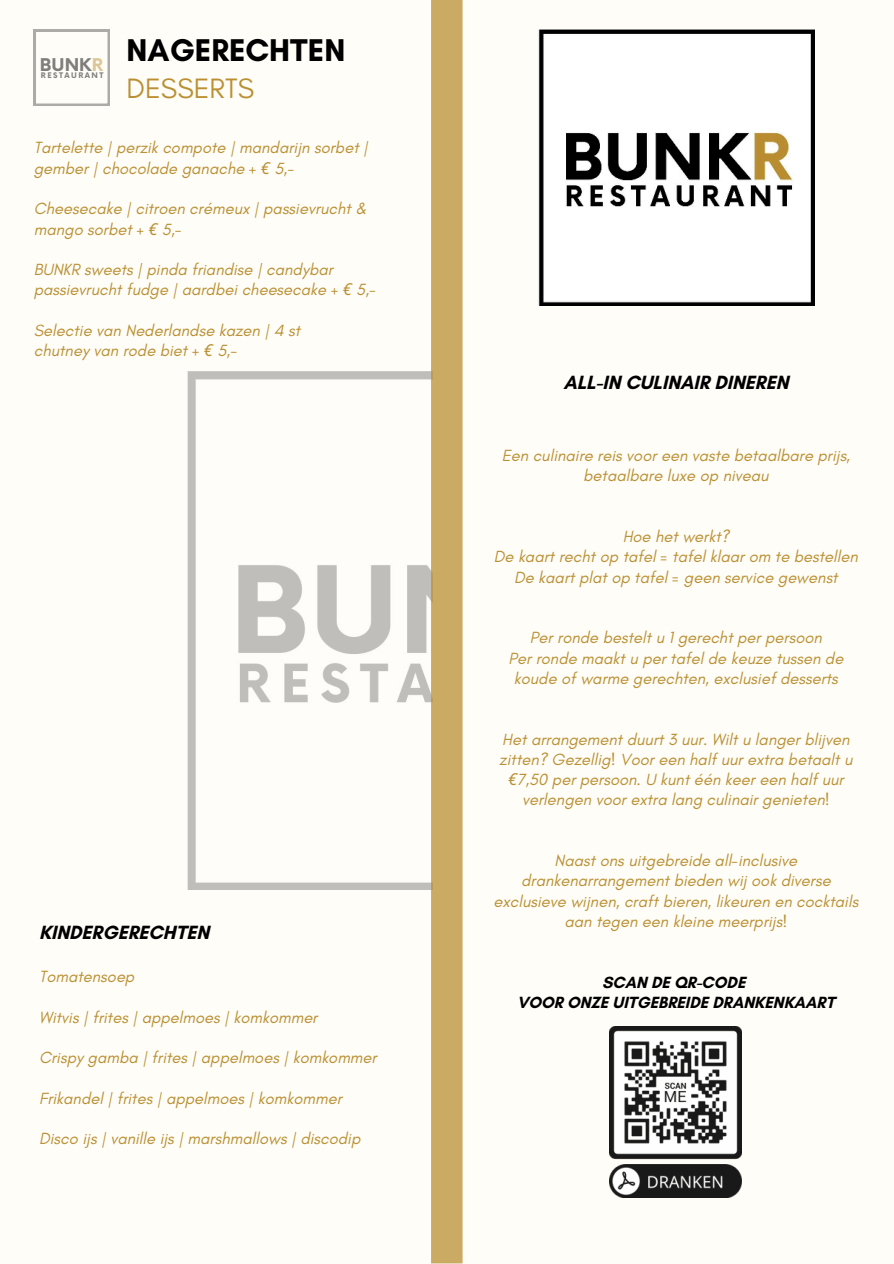
<style>
.page{position:relative;width:894px;height:1264px;background:#fff}
.page>*{position:absolute;margin:0;border:0;box-sizing:border-box;transform-origin:0 0}
.t1{font:700 32.1px "Glacial Indifference";color:#000}
.t2{font:28.5px "Glacial Indifference";color:#ba9033}
.t3{font:700 19.5px "Glacial Indifference";color:#000}
.t4{font:700 17.1px "Now";color:#000}
.t5{font:italic 16.5px/20.2px "Glacial Indifference";color:#ba9033;text-align:center}
.t6{font:700 16.5px/20.2px "Glacial Indifference";color:#000;text-align:center}
.t7{font:700 7.5px "Now";letter-spacing:.19em;color:#000}
.s1{color:#ba9033}
.s2{font-family:"Noto Sans"}
</style>
<div class="page">
<div style="left:0;top:0;width:893px;height:1263px;background:#fffdf8"></div>
<img style="left:187px;top:371px;width:244px;height:518px">
<div style="left:431px;top:0;width:31px;height:1263px;background:#cbab64"></div>
<img style="left:538px;top:30px;width:276px;height:275px">
<img style="left:609px;top:1026px;width:132px;height:171px">
<svg style="left:34px;top:30px;width:76px;height:76px"></svg>
<p class="t4" style="left:40px;top:52px;width:65px">BUNK<span class="s1">R</span></p>
<p class="t7" style="left:41px;top:70px;width:64px">RESTAURANT</p>
<h1 class="t1" style="left:127px;top:30px;width:220px">NAGERECHTEN</h1>
<h2 class="t2" style="left:127px;top:72px;width:129px">DESSERTS</h2>
<p class="t5" style="left:34px;top:138px;width:335px;text-align:left">Tartelette | perzik compote | mandarijn sorbet | gember | chocolade ganache + <span class="s2">€</span> 5,-</p>
<p class="t5" style="left:34px;top:199px;width:334px;text-align:left">Cheesecake | citroen crémeux | passievrucht &amp; mango sorbet + <span class="s2">€</span> 5,-</p>
<p class="t5" style="left:34px;top:260px;width:343px;text-align:left">BUNKR sweets | pinda friandise | candybar passievrucht fudge | aardbei cheesecake + <span class="s2">€</span> 5,-</p>
<p class="t5" style="left:34px;top:320px;width:268px;text-align:left">Selectie van Nederlandse kazen | 4 st chutney van rode biet + <span class="s2">€</span> 5,-</p>
<p class="t3" style="left:39px;top:920px;width:171px">KINDERGERECHTEN</p>
<p class="t5" style="left:39px;top:966px;width:97px">Tomatensoep</p>
<p class="t5" style="left:39px;top:1007px;width:280px">Witvis | frites | appelmoes | komkommer</p>
<p class="t5" style="left:39px;top:1047px;width:339px">Crispy gamba | frites | appelmoes | komkommer</p>
<p class="t5" style="left:39px;top:1088px;width:304px">Frikandel | frites | appelmoes | komkommer</p>
<p class="t5" style="left:39px;top:1128px;width:323px">Disco ijs | vanille ijs | marshmallows | discodip</p>
<p class="t3" style="left:563px;top:370px;width:226px">ALL-IN CULINAIR DINEREN</p>
<p class="t5" style="left:501px;top:445px;width:350px">Een culinaire reis voor een vaste betaalbare prijs, betaalbare luxe op niveau</p>
<p class="t5" style="left:493px;top:526px;width:365px">Hoe het werkt?<br>De kaart recht op tafel = tafel klaar om te bestellen<br>De kaart plat op tafel = geen service gewenst</p>
<p class="t5" style="left:508px;top:628px;width:336px">Per ronde bestelt u 1 gerecht per persoon<br>Per ronde maakt u per tafel de keuze tussen de koude of warme gerechten, exclusief desserts</p>
<p class="t5" style="left:499px;top:729px;width:354px">Het arrangement duurt 3 uur. Wilt u langer blijven zitten? Gezellig! Voor een half uur extra betaalt u <span class="s2">€</span>7,50 per persoon. U kunt één keer een half uur verlengen voor extra lang culinair genieten!</p>
<p class="t5" style="left:493px;top:850px;width:366px">Naast ons uitgebreide all-inclusive drankenarrangement bieden wij ook diverse exclusieve wijnen, craft bieren, likeuren en cocktails aan tegen een kleine meerprijs!</p>
<p class="t6" style="left:517px;top:971px;width:319px">SCAN DE QR-CODE<br>VOOR ONZE UITGEBREIDE DRANKENKAART</p>
</div>
